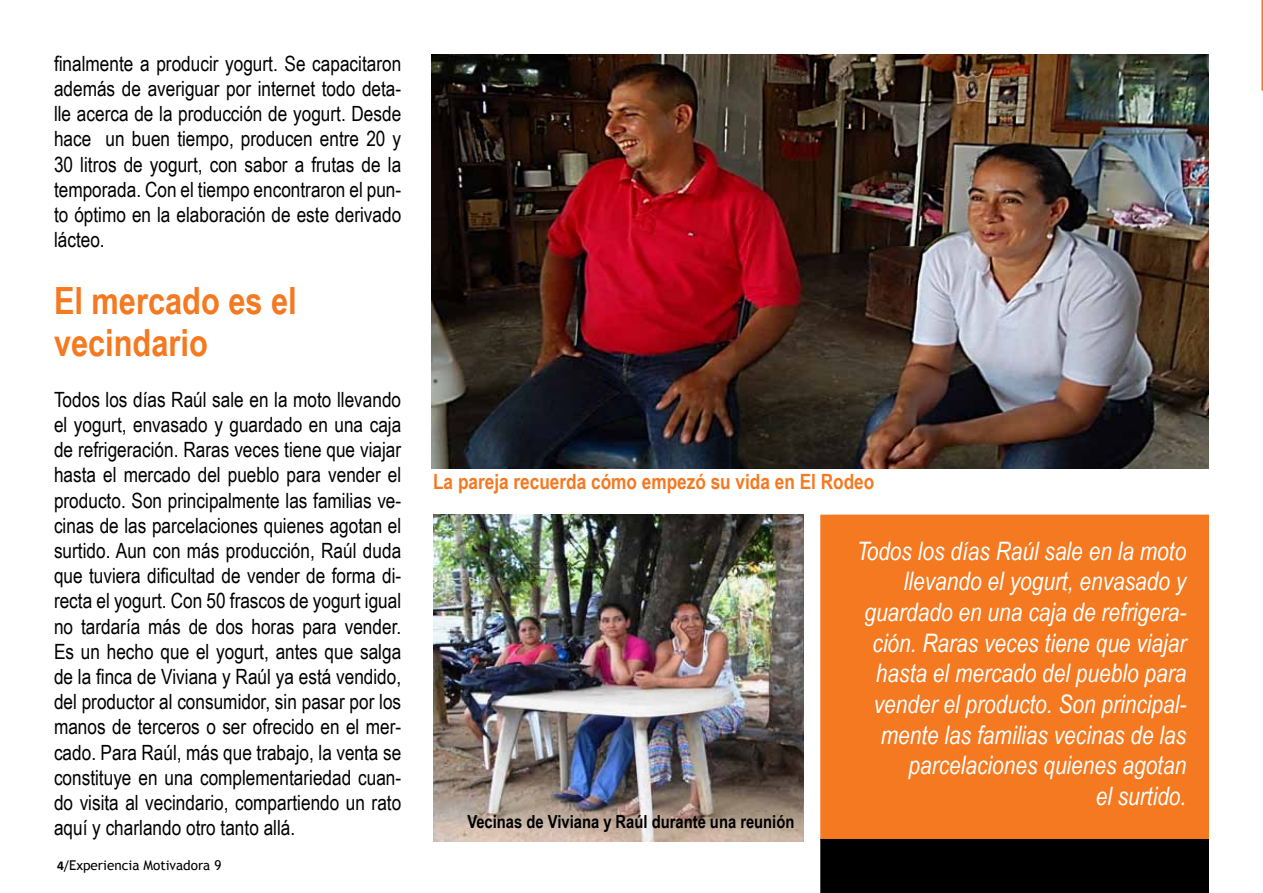
<style>
.page{position:relative;width:1263px;height:893px;background:#fff}
.page>*{position:absolute;margin:0;border:0;box-sizing:border-box;transform-origin:0 0}
.t1{font:700 37.5px/42px "Arial Narrow";color:#f47920}
.t2{font:italic 25.5px/30.6px "Arial Narrow";color:#fff;text-align:right}
.t3{font:21px/25.2px "Arial Narrow";color:#000;text-align:justify}
.t4{font:700 21px "Arial Narrow";color:#f47920}
.t5{font:700 18px "Arial Narrow";color:#000}
.t6{font:13.5px "Trebuchet MS";color:#000}
.s1{font-family:"Calibri";font-weight:700}
.s2{font-family:"Calibri"}
</style>
<div class="page">
<img style="left:432px;top:54px;width:777px;height:415px">
<div style="left:820px;top:515px;width:389px;height:326px;background:#f47920"></div>
<div style="left:820px;top:839px;width:389px;height:54px;background:#000"></div>
<svg style="left:1261px;top:0;width:2px;height:91px"></svg>
<img style="left:433px;top:515px;width:371px;height:326px">
<p class="t3" style="left:54px;top:50px;width:349px">finalmente a producir yogurt. Se capacitaron además de averiguar por internet todo deta&shy;lle acerca de la producción de yogurt. Desde hace un buen tiempo, producen entre 20 y 30 litros de yogurt, con sabor a frutas de la temporada. Con el tiempo encontraron el pun&shy;to óptimo en la elaboración de este derivado lácteo.</p>
<h1 class="t1" style="left:54px;top:278px;width:244px">El mercado es el vecindario</h1>
<p class="t3" style="left:54px;top:386px;width:349px">Todos los días Raúl sale en la moto llevando el yogurt, envasado y guardado en una caja de refrigeración. Raras veces tiene que viajar hasta el mercado del pueblo para vender el producto. Son principalmente las familias ve&shy;cinas de las parcelaciones quienes agotan el surtido. Aun con más producción, Raúl duda que tuviera dificultad de vender de forma di&shy;recta el yogurt. Con 50 frascos de yogurt igual no tardaría más de dos horas para vender.<br>Es un hecho que el yogurt, antes que salga de la finca de Viviana y Raúl ya está vendido, del productor al consumidor, sin pasar por los manos de terceros o ser ofrecido en el mer&shy;cado. Para Raúl, más que trabajo, la venta se constituye en una complementariedad cuan&shy;do visita al vecindario, compartiendo un rato aquí y charlando otro tanto allá.</p>
<p class="t6" style="left:57px;top:857px;width:166px"><span class="s1">4</span><span class="s2">/</span>Experiencia Motivadora 9</p>
<p class="t4" style="left:433px;top:466px;width:443px">La pareja recuerda cómo empezó su vida en El Rodeo</p>
<p class="t5" style="left:467px;top:808px;width:329px">Vecinas de Viviana y Raúl durante una reunión</p>
<p class="t2" style="left:857px;top:535px;width:331px">Todos los días Raúl sale en la moto llevando el yogurt, envasado y guardado en una caja de refrigera&shy;ción. Raras veces tiene que viajar hasta el mercado del pueblo para vender el producto. Son principal&shy;mente las familias vecinas de las parcelaciones quienes agotan<br>el surtido.</p>
</div>
